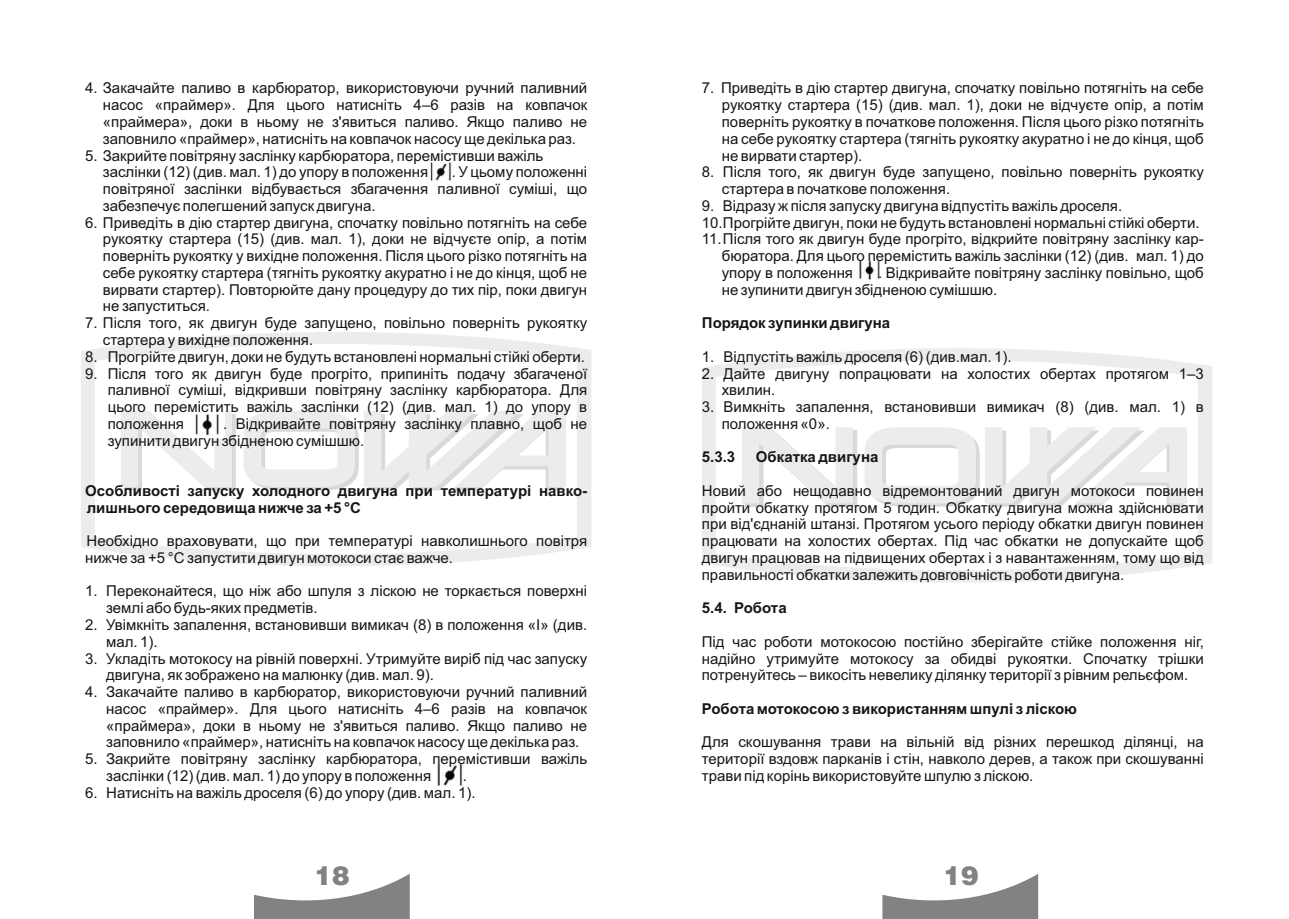
<style>
.page{position:relative;width:1289px;height:919px;background:#fff}
.page>*{position:absolute;margin:0;border:0;box-sizing:border-box;transform-origin:0 0}
.t1{font:900 26.25px "Helios";color:#818281}
.t2{font:15px/16.8px "Arial";color:#151616}
.t3{font:700 15px/16.8px "Arial";color:#151616}
</style>
<div class="page">
<svg style="left:81px;top:332px;width:510px;height:234px"></svg>
<svg style="left:121px;top:411px;width:115px;height:79px"></svg>
<svg style="left:244px;top:411px;width:322px;height:79px"></svg>
<svg style="left:702px;top:348px;width:510px;height:234px"></svg>
<svg style="left:741px;top:427px;width:116px;height:80px"></svg>
<svg style="left:864px;top:427px;width:322px;height:79px"></svg>
<svg style="left:254px;top:874px;width:156px;height:44px"></svg>
<svg style="left:882px;top:874px;width:156px;height:44px"></svg>
<img style="left:859px;top:260px;width:21px;height:20px">
<img style="left:437px;top:763px;width:26px;height:23px">
<img style="left:189px;top:411px;width:35px;height:28px">
<img style="left:429px;top:160px;width:23px;height:21px">
<p class="t2" style="left:103px;top:81px;width:486px;text-align:justify;text-indent:-18px">4. Закачайте паливо в карбюратор, використовуючи ручний паливний насос «праймер». Для цього натисніть 4–6 разів на ковпачок «праймера», доки в ньому не з'явиться паливо. Якщо паливо не заповнило «праймер», натисніть на ковпачок насосу ще декілька раз.</p>
<p class="t2" style="left:103px;top:148px;width:442px;text-indent:-18px">5. Закрийте повітряну заслінку карбюратора, перемістивши важіль заслінки (12) (див. мал. 1) до упору в положення</p>
<p class="t2" style="left:103px;top:165px;width:486px;text-align:justify;text-indent:349px">. У цьому положенні повітряної заслінки відбувається збагачення паливної суміші, що забезпечує полегшений запуск двигуна.</p>
<p class="t2" style="left:103px;top:215px;width:486px;text-align:justify;text-indent:-18px">6. Приведіть в дію стартер двигуна, спочатку повільно потягніть на себе рукоятку стартера (15) (див. мал. 1), доки не відчуєте опір, а потім поверніть рукоятку у вихідне положення. Після цього різко потягніть на себе рукоятку стартера (тягніть рукоятку акуратно і не до кінця, щоб не вирвати стартер). Повторюйте дану процедуру до тих пір, поки двигун не запуститься.</p>
<p class="t2" style="left:103px;top:316px;width:486px;text-indent:-18px">7. Після того, як двигун буде запущено, повільно поверніть рукоятку стартера у вихідне положення.</p>
<p class="t2" style="left:85px;top:349px;width:501px">8. Прогрійте двигун, доки не будуть встановлені нормальні стійкі оберти.</p>
<p class="t2" style="left:108px;top:366px;width:481px;text-align:justify;text-indent:-22px">9. Після того як двигун буде прогріто, припиніть подачу збагаченої паливної суміші, відкривши повітряну заслінку карбюратора. Для цього перемістить важіль заслінки (12) (див. мал. 1) до упору в положення</p>
<p class="t2" style="left:108px;top:416px;width:481px;text-indent:115px">. Відкривайте повітряну заслінку плавно, щоб не зупинити двигун збідненою сумішшю.</p>
<p class="t3" style="left:85px;top:483px;width:503px">Особливості запуску холодного двигуна при температурі навко&shy;лишнього середовища нижче за +5 °С</p>
<p class="t2" style="left:85px;top:534px;width:503px">Необхідно враховувати, що при температурі навколишнього повітря нижче за +5 °С запустити двигун мотокоси стає важче.</p>
<p class="t2" style="left:106px;top:584px;width:482px;text-indent:-21px">1. Переконайтеся, що ніж або шпуля з ліскою не торкається поверхні землі або будь-яких предметів.</p>
<p class="t2" style="left:106px;top:617px;width:482px;text-indent:-21px">2. Увімкніть запалення, встановивши вимикач (8) в положення «I» (див. мал. 1).</p>
<p class="t2" style="left:106px;top:651px;width:482px;text-indent:-21px">3. Укладіть мотокосу на рівній поверхні. Утримуйте виріб під час запуску двигуна, як зображено на малюнку (див. мал. 9).</p>
<p class="t2" style="left:106px;top:684px;width:482px;text-align:justify;text-indent:-21px">4. Закачайте паливо в карбюратор, використовуючи ручний паливний насос «праймер». Для цього натисніть 4‒6 разів на ковпачок «праймера», доки в ньому не з'явиться паливо. Якщо паливо не заповнило «праймер», натисніть на ковпачок насосу ще декілька раз.</p>
<p class="t2" style="left:106px;top:751px;width:482px;text-indent:-21px">5. Закрийте повітряну заслінку карбюратора, перемістивши важіль заслінки (12) (див. мал. 1) до упору в положення</p>
<p class="t2" style="left:463px;top:768px;width:6px">.</p>
<p class="t2" style="left:85px;top:785px;width:392px">6. Натисніть на важіль дроселя (6) до упору (див. мал. 1).</p>
<p class="t2" style="left:721px;top:81px;width:483px;text-align:justify;text-indent:-20px">7. Приведіть в дію стартер двигуна, спочатку повільно потягніть на себе рукоятку стартера (15) (див. мал. 1), доки не відчуєте опір, а потім поверніть рукоятку в початкове положення. Після цього різко потягніть на себе рукоятку стартера (тягніть рукоятку акуратно і не до кінця, щоб не вирвати стартер).</p>
<p class="t2" style="left:721px;top:165px;width:483px;text-indent:-20px">8. Після того, як двигун буде запущено, повільно поверніть рукоятку стартера в початкове положення.</p>
<p class="t2" style="left:702px;top:198px;width:422px">9. Відразу ж після запуску двигуна відпустіть важіль дроселя.</p>
<p class="t2" style="left:702px;top:215px;width:499px">10. Прогрійте двигун, поки не будуть встановлені нормальні стійкі оберти.</p>
<p class="t2" style="left:721px;top:232px;width:483px;text-align:justify;text-indent:-20px">11. Після того як двигун буде прогріто, відкрийте повітряну заслінку кар&shy;бюратора. Для цього перемістить важіль заслінки (12) (див. мал. 1) до упору в положення</p>
<p class="t2" style="left:721px;top:265px;width:483px;text-indent:156px">. Відкривайте повітряну заслінку повільно, щоб не зупинити двигун збідненою сумішшю.</p>
<p class="t3" style="left:702px;top:316px;width:190px">Порядок зупинки двигуна</p>
<p class="t2" style="left:702px;top:349px;width:311px">1. Відпустіть важіль дроселя (6) (див.мал. 1).</p>
<p class="t2" style="left:721px;top:366px;width:483px;text-indent:-20px">2. Дайте двигуну попрацювати на холостих обертах протягом 1–3 хвилин.</p>
<p class="t2" style="left:721px;top:399px;width:483px;text-indent:-20px">3. Вимкніть запалення, встановивши вимикач (8) (див. мал. 1) в положення «0».</p>
<p class="t3" style="left:702px;top:450px;width:35px">5.3.3</p>
<p class="t3" style="left:756px;top:450px;width:124px">Обкатка двигуна</p>
<p class="t2" style="left:702px;top:483px;width:503px;text-align:justify">Новий або нещодавно відремонтований двигун мотокоси повинен пройти обкатку протягом 5 годин. Обкатку двигуна можна здійснювати при від'єднаній штанзі. Протягом усього періоду обкатки двигун повинен працювати на холостих обертах. Під час обкатки не допускайте щоб двигун працював на підвищених обертах і з навантаженням, тому що від правильності обкатки залежить довговічність роботи двигуна.</p>
<p class="t3" style="left:702px;top:601px;width:86px">5.4. Робота</p>
<p class="t2" style="left:701px;top:634px;width:503px;text-align:justify">Під час роботи мотокосою постійно зберігайте стійке положення ніг, надійно утримуйте мотокосу за обидві рукоятки. Спочатку трішки потренуйтесь – викосіть невелику ділянку території з рівним рельєфом.</p>
<p class="t3" style="left:701px;top:701px;width:377px">Робота мотокосою з використанням шпулі з ліскою</p>
<p class="t2" style="left:701px;top:735px;width:503px;text-align:justify">Для скошування трави на вільній від різних перешкод ділянці, на території вздовж парканів і стін, навколо дерев, а також при скошуванні трави під корінь використовуйте шпулю з ліскою.</p>
<h1 class="t1" style="left:314px;top:863px;width:37px">18</h1>
<h1 class="t1" style="left:943px;top:863px;width:37px">19</h1>
</div>
